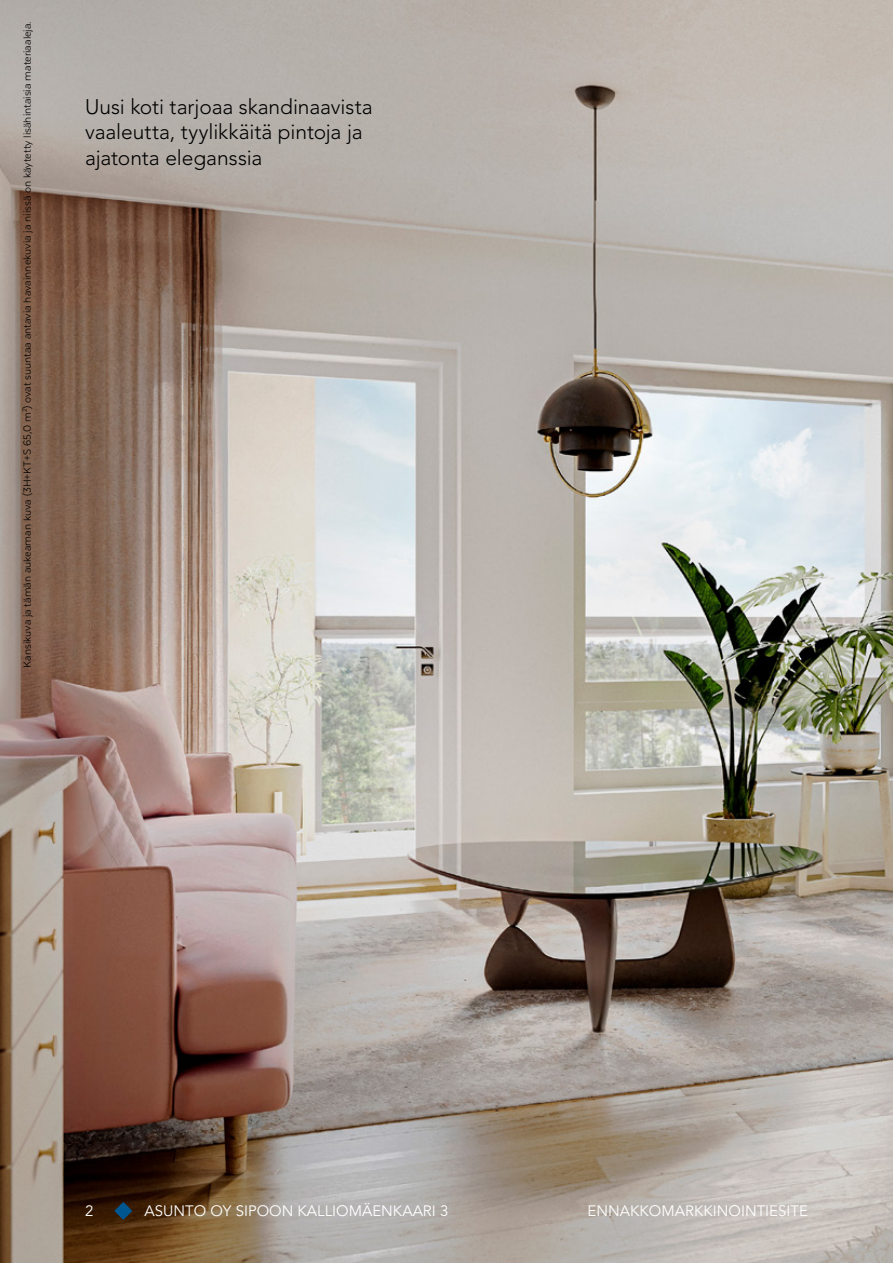
<style>
.page{position:relative;width:893px;height:1263px;background:#fff}
.page>*{position:absolute;margin:0;border:0;box-sizing:border-box;transform-origin:0 0}
.t1{font:300 21px/25.5px "Avenir LT Std";letter-spacing:-.005em;color:#000}
.t2{font:15px "Avenir LT Std";color:#fff}
.t3{font:12px "Texta";color:#000}
</style>
<div class="page">
<img style="left:0;top:0;width:893px;height:1263px">
<svg style="left:115px;top:1202px;width:17px;height:17px"></svg>
<p class="t3" style="left:21px;top:668px;width:648px;rotate:-90deg">Kansikuva ja tämän aukeaman kuva (3H+KT+S 65,0 m<sup>2</sup>) ovat suuntaa antavia havainnekuvia ja niissä on käytetty lisähintaisia materiaaleja.</p>
<h1 class="t1" style="left:85px;top:94px;width:289px">Uusi koti tarjoaa skandinaavista vaaleutta, tyylikkäitä pintoja ja ajatonta eleganssia</h1>
<p class="t2" style="left:85px;top:1202px;width:10px">2</p>
<p class="t2" style="left:145px;top:1202px;width:305px">ASUNTO OY SIPOON KALLIOMÄENKAARI 3</p>
<p class="t2" style="left:587px;top:1202px;width:222px">ENNAKKOMARKKINOINTIESITE</p>
</div>
